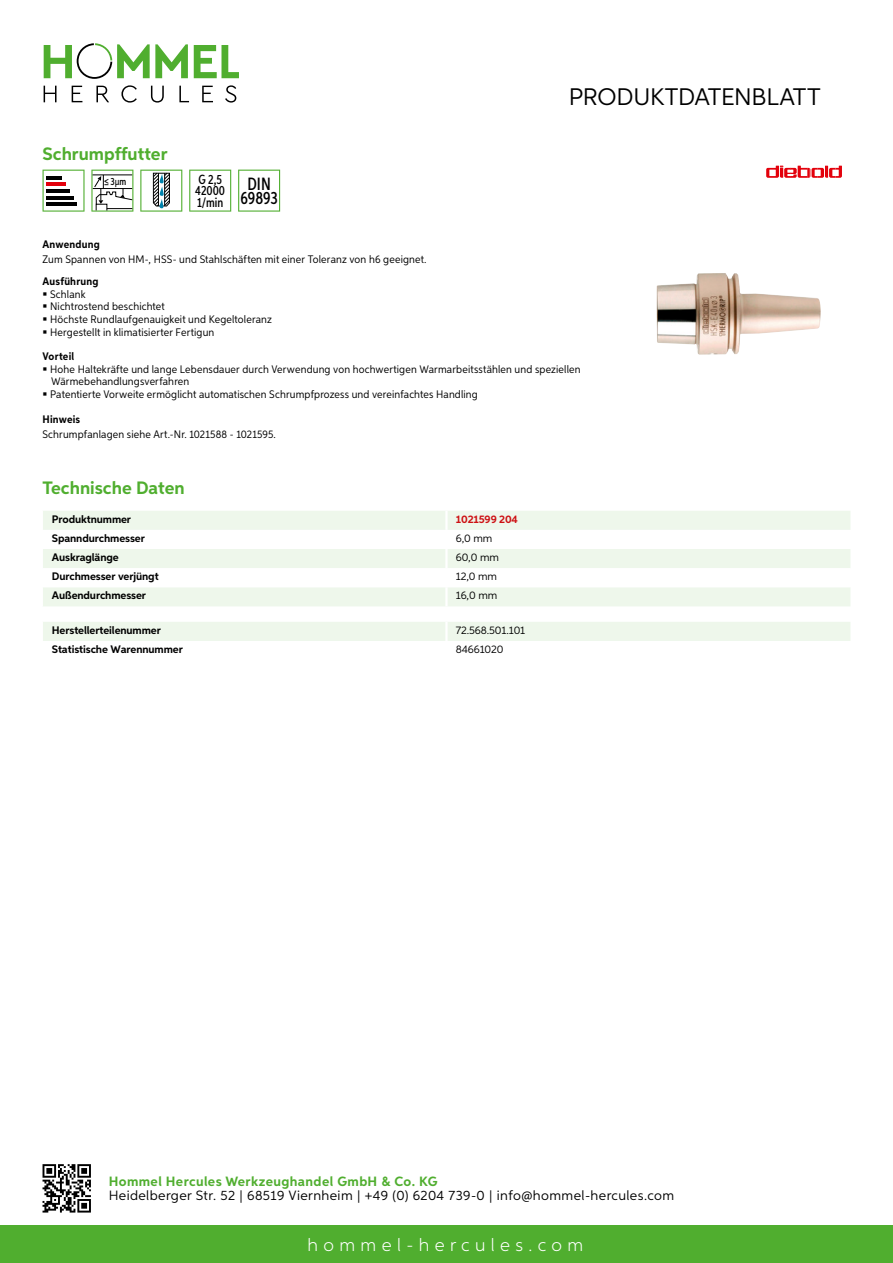
<style>
.page{position:relative;width:893px;height:1263px;background:#fff}
.page>*{position:absolute;margin:0;border:0;box-sizing:border-box;transform-origin:0 0}
.t1{font:24px "Aspira";letter-spacing:-.01em;color:#000}
.t2{font:700 18px "Aspira";color:#50ae2f}
.t3{font:300 18px "Aspira";letter-spacing:.3em;color:#fff}
.t4{font:500 17.85px/14.9px "Aspira XX Nar";color:#000;text-align:center}
.t5{font:13.5px "Aspira";letter-spacing:.03em;color:#000}
.t6{font:700 13.5px "Aspira";letter-spacing:.03em;color:#50ae2f}
.t7{font:500 13.35px/11.9px "Aspira XX Nar";color:#000}
.t8{font:10.95px/12.8px "Aspira Nar";letter-spacing:.015em;color:#000}
.t9{font:700 10.95px "Aspira";letter-spacing:-.01em;color:#000}
.t10{font:10.95px "Aspira";letter-spacing:-.01em;color:#000}
.t11{font:700 10.95px "Aspira Nar";letter-spacing:.02em;color:#000}
.t12{font:700 10.95px "Aspira";letter-spacing:-.01em;color:#cd1013}
.t13{font:500 10.35px "Aspira XX Nar";color:#000}
</style>
<div class="page">
<div style="left:0;top:1226px;width:893px;height:37px;background:#50ae2f"></div>
<svg style="left:43px;top:1164px;width:48px;height:48px"></svg>
<svg style="left:194px;top:45px;width:45px;height:33px"></svg>
<svg style="left:44px;top:43px;width:144px;height:36px"></svg>
<svg style="left:44px;top:86px;width:13px;height:16px"></svg>
<svg style="left:72px;top:86px;width:10px;height:16px"></svg>
<svg style="left:96px;top:86px;width:13px;height:16px"></svg>
<svg style="left:121px;top:85px;width:16px;height:18px"></svg>
<svg style="left:151px;top:86px;width:13px;height:17px"></svg>
<svg style="left:179px;top:86px;width:10px;height:16px"></svg>
<svg style="left:202px;top:86px;width:11px;height:16px"></svg>
<svg style="left:225px;top:85px;width:11px;height:18px"></svg>
<div style="left:43px;top:511px;width:807px;height:95px;background:#eef7eb"></div>
<svg style="left:43px;top:530px;width:807px;height:57px"></svg>
<hr style="left:445px;top:511px;width:3px;height:19px;background:#fff">
<hr style="left:445px;top:530px;width:3px;height:19px;background:#fff">
<hr style="left:445px;top:549px;width:3px;height:19px;background:#fff">
<hr style="left:445px;top:568px;width:3px;height:19px;background:#fff">
<hr style="left:445px;top:587px;width:3px;height:19px;background:#fff">
<div style="left:43px;top:622px;width:807px;height:19px;background:#eef7eb"></div>
<svg style="left:43px;top:170px;width:42px;height:42px"></svg>
<hr style="left:46px;top:176px;width:16px;height:3px;background:#000">
<hr style="left:46px;top:183px;width:20px;height:3px;background:#e3000b">
<hr style="left:46px;top:189px;width:23px;height:3px;background:#000">
<hr style="left:46px;top:196px;width:27px;height:3px;background:#000">
<hr style="left:46px;top:203px;width:31px;height:3px;background:#000">
<svg style="left:91px;top:170px;width:42px;height:42px"></svg>
<svg style="left:140px;top:170px;width:42px;height:42px"></svg>
<svg style="left:189px;top:170px;width:42px;height:42px"></svg>
<svg style="left:238px;top:170px;width:42px;height:42px"></svg>
<img style="left:656px;top:273px;width:165px;height:82px">
<svg style="left:766px;top:166px;width:76px;height:12px"></svg>
<h2 class="t2" style="left:43px;top:142px;width:126px">Schrumpffutter</h2>
<p class="t13" style="left:104px;top:175px;width:24px">≤3µm</p>
<p class="t7" style="left:195px;top:173px;width:31px">G 2,5<br>42000<br>1/min</p>
<h3 class="t4" style="left:240px;top:176px;width:39px">DIN<br>69893</h3>
<h1 class="t1" style="left:569px;top:82px;width:253px">Produktdatenblatt</h1>
<p class="t11" style="left:43px;top:237px;width:59px">Anwendung</p>
<p class="t8" style="left:43px;top:252px;width:385px">Zum Spannen von HM-, HSS- und Stahlschäften mit einer Toleranz von h6 geeignet.</p>
<p class="t11" style="left:43px;top:274px;width:58px">Ausführung</p>
<p class="t8" style="left:50px;top:287px;width:223px">Schlank<br>Nichtrostend beschichtet<br>Höchste Rundlaufgenauigkeit und Kegeltoleranz<br>Hergestellt in klimatisierter Fertigun</p>
<p class="t11" style="left:43px;top:350px;width:33px">Vorteil</p>
<p class="t8" style="left:50px;top:363px;width:532px">Hohe Haltekräfte und lange Lebensdauer durch Verwendung von hochwertigen Warmarbeitsstählen und speziellen<br>Wärmebehandlungsverfahren<br>Patentierte Vorweite ermöglicht automatischen Schrumpfprozess und vereinfachtes Handling</p>
<p class="t11" style="left:43px;top:412px;width:39px">Hinweis</p>
<p class="t8" style="left:43px;top:428px;width:235px">Schrumpfanlagen siehe Art.-Nr. 1021588 - 1021595.</p>
<h2 class="t2" style="left:43px;top:477px;width:144px">Technische Daten</h2>
<p class="t9" style="left:52px;top:512px;width:81px">Produktnummer</p>
<p class="t12" style="left:456px;top:512px;width:64px">1021599 204</p>
<p class="t9" style="left:52px;top:531px;width:95px">Spanndurchmesser</p>
<p class="t10" style="left:456px;top:531px;width:38px">6,0 mm</p>
<p class="t9" style="left:52px;top:550px;width:68px">Auskraglänge</p>
<p class="t10" style="left:456px;top:550px;width:45px">60,0 mm</p>
<p class="t9" style="left:52px;top:570px;width:108px">Durchmesser verjüngt</p>
<p class="t10" style="left:456px;top:570px;width:43px">12,0 mm</p>
<p class="t9" style="left:52px;top:589px;width:96px">Außendurchmesser</p>
<p class="t10" style="left:456px;top:589px;width:43px">16,0 mm</p>
<p class="t9" style="left:52px;top:623px;width:111px">Herstellerteilenummer</p>
<p class="t10" style="left:456px;top:623px;width:71px">72.568.501.101</p>
<p class="t9" style="left:52px;top:642px;width:132px">Statistische Warennummer</p>
<p class="t10" style="left:456px;top:642px;width:49px">84661020</p>
<p class="t6" style="left:109px;top:1172px;width:330px">Hommel Hercules Werkzeughandel GmbH &amp; Co. KG</p>
<p class="t5" style="left:109px;top:1187px;width:567px">Heidelberger Str. 52 | 68519 Viernheim | +49 (0) 6204 739-0 | info@hommel-hercules.com</p>
<h2 class="t3" style="left:307px;top:1234px;width:277px">hommel-hercules.com</h2>
</div>
